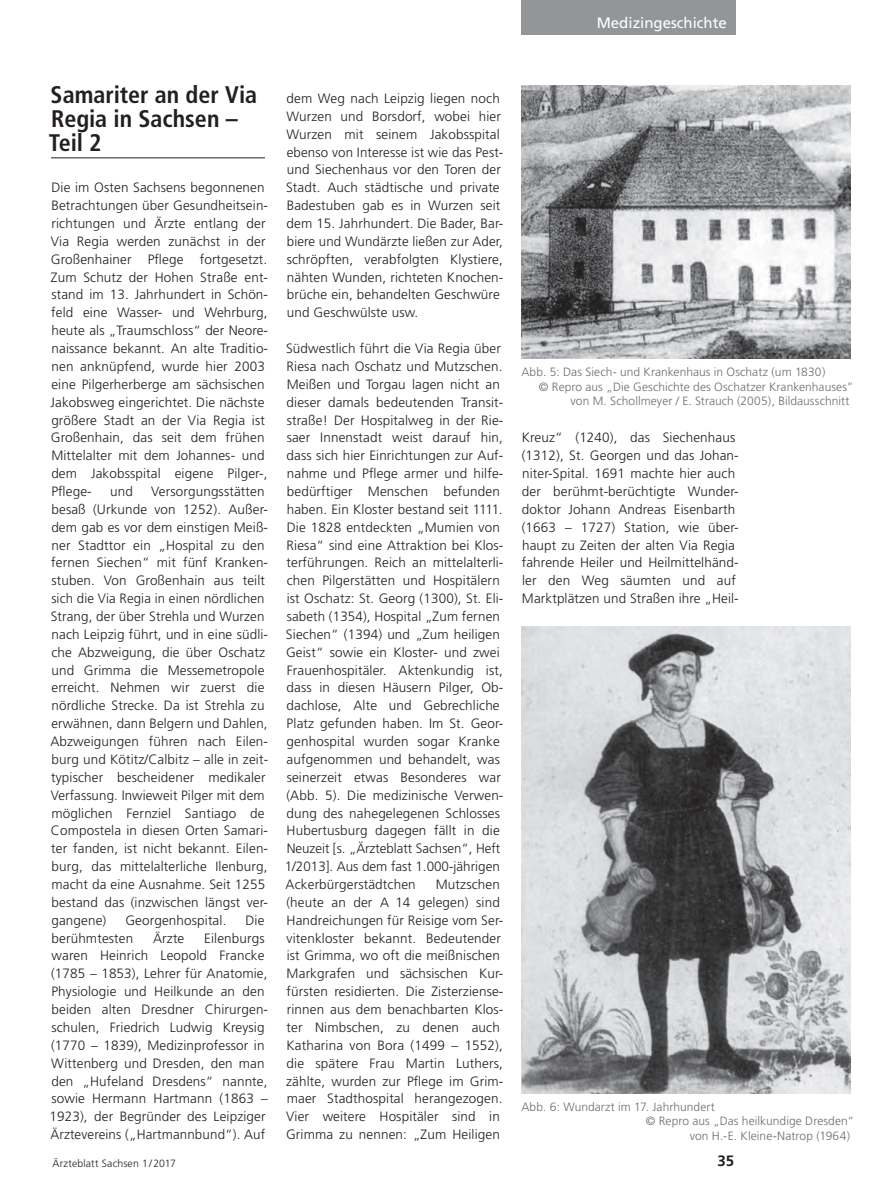
<style>
.page{position:relative;width:893px;height:1191px;background:#fff}
.page>*{position:absolute;margin:0;border:0;box-sizing:border-box;transform-origin:0 0}
.t1{font:700 condensed 24px/24px "Frutiger";color:#231f20}
.t2{font:15px "Frutiger";color:#fff}
.t3{font:700 15px "Frutiger";color:#231f20}
.t4{font:300 13.5px/17.9px "Frutiger";letter-spacing:.01em;color:#231f20}
.t5{font:300 12px "Frutiger";letter-spacing:.005em;color:#6c6d70}
.t6{font:300 10.5px "Frutiger";letter-spacing:.015em;color:#231f20}
</style>
<div class="page">
<hr style="left:51px;top:157px;width:214px;height:1px;background:#231f20">
<div style="left:522px;top:0;width:214px;height:34px;background:#939598"></div>
<img style="left:522px;top:85px;width:328px;height:273px">
<img style="left:522px;top:626px;width:328px;height:467px">
<p class="t2" style="left:597px;top:14px;width:132px">Medizingeschichte</p>
<h1 class="t1" style="left:49px;top:83px;width:210px">Samariter an der Via<br>Regia in Sachsen –<br>Teil 2</h1>
<p class="t4" style="left:51px;top:179px;width:219px">Die im Osten Sachsens begonnenen<br>Betrachtungen über Gesundheitsein&shy;richtungen und Ärzte entlang der<br>Via Regia werden zunächst in der<br>Großenhainer Pflege fortgesetzt.<br>Zum Schutz der Hohen Straße ent&shy;stand im 13. Jahrhundert in Schön&shy;feld eine Wasser- und Wehrburg, heute als „Traumschloss“ der Neore&shy;naissance bekannt. An alte Traditio&shy;nen anknüpfend, wurde hier 2003 eine Pilgerherberge am sächsischen<br>Jakobsweg eingerichtet. Die nächste größere Stadt an der Via Regia ist<br>Großenhain, das seit dem frühen<br>Mittelalter mit dem Johannes- und dem Jakobsspital eigene Pilger-,<br>Pflege-</p>
<p class="t4" style="left:110px;top:482px;width:24px">und</p>
<p class="t4" style="left:50px;top:482px;width:219px;text-indent:101px">Versorgungsstätten besaß (Urkunde von 1252). Außer&shy;dem gab es vor dem einstigen Meiß&shy;ner Stadttor ein „Hospital zu den fernen Siechen“ mit fünf Kranken&shy;stuben. Von Großenhain aus teilt sich die Via Regia in einen nördlichen Strang, der über Strehla und Wurzen nach Leipzig führt, und in eine südli&shy;che Abzweigung, die über Oschatz und Grimma die Messemetropole erreicht. Nehmen wir zuerst die nördliche Strecke. Da ist Strehla zu erwähnen, dann Belgern und Dahlen, Abzweigungen führen nach Eilen&shy;burg und Kötitz/Calbitz – alle in zeit&shy;typischer bescheidener medikaler Verfassung. Inwieweit Pilger mit dem möglichen Fernziel Santiago de Compostela in diesen Orten Samari&shy;ter fanden, ist nicht bekannt. Eilen&shy;burg, das mittelalterliche Ilenburg, macht da eine Ausnahme. Seit 1255 bestand das (inzwischen längst ver&shy;gangene)</p>
<p class="t4" style="left:125px;top:911px;width:103px">Georgenhospital.</p>
<p class="t4" style="left:245px;top:911px;width:21px">Die</p>
<p class="t4" style="left:52px;top:929px;width:83px">berühmtesten</p>
<p class="t4" style="left:153px;top:929px;width:33px">Ärzte</p>
<p class="t4" style="left:49px;top:929px;width:220px;text-indent:155px">Eilenburgs waren Heinrich Leopold Francke (1785 – 1853), Lehrer für Anatomie,<br>Physiologie und Heilkunde an den beiden alten Dresdner Chirurgen&shy;schulen, Friedrich Ludwig Kreysig (1770 – 1839), Medizinprofessor in<br>Wittenberg und Dresden, den man den „Hufeland Dresdens“ nannte, sowie Hermann Hartmann (1863 –<br>1923), der Begründer des Leipziger<br>Ärztevereins („Hartmannbund“). Auf</p>
<p class="t4" style="left:286px;top:89px;width:219px">dem Weg nach Leipzig liegen noch Wurzen und Borsdorf, wobei hier Wurzen mit seinem Jakobsspital ebenso von Interesse ist wie das Pest&shy;und Siechenhaus vor den Toren der Stadt. Auch städtische und private Badestuben gab es in Wurzen seit dem 15. Jahrhundert. Die Bader, Bar&shy;biere und Wundärzte ließen zur Ader, schröpften, verabfolgten Klystiere, nähten Wunden, richteten Knochen&shy;brüche ein, behandelten Geschwüre und Geschwülste usw.</p>
<p class="t4" style="left:285px;top:339px;width:220px">Südwestlich führt die Via Regia über Riesa nach Oschatz und Mutzschen.<br>Meißen und Torgau lagen nicht an dieser damals bedeutenden Transit&shy;straße! Der Hospitalweg in der Rie&shy;saer Innenstadt weist darauf hin, dass sich hier Einrichtungen zur Auf&shy;nahme und Pflege armer und hilfe&shy;bedürftiger Menschen befunden haben. Ein Kloster bestand seit 1111.<br>Die 1828 entdeckten „Mumien von Riesa“ sind eine Attraktion bei Klos&shy;terführungen. Reich an mittelalterli&shy;chen Pilgerstätten und Hospitälern ist Oschatz: St. Georg (1300), St. Eli&shy;sabeth (1354), Hospital „Zum fernen Siechen“ (1394) und „Zum heiligen Geist“ sowie ein Kloster- und zwei Frauenhospitäler. Aktenkundig ist, dass in diesen Häusern Pilger, Ob-- dachlose, Alte und Gebrechliche Platz gefunden haben. Im St. Geor&shy;genhospital wurden sogar Kranke aufgenommen und behandelt, was seinerzeit etwas Besonderes war (Abb. 5). Die medizinische Verwen&shy;dung des nahegelegenen Schlosses Hubertusburg dagegen fällt in die Neuzeit [s. „Ärzteblatt Sachsen“, Heft 1/2013]. Aus dem fast 1.000-jährigen Ackerbürgerstädtchen</p>
<p class="t4" style="left:286px;top:875px;width:219px;text-indent:150px">Mutzschen (heute an der A 14 gelegen) sind<br>Handreichungen für Reisige vom Ser&shy;vitenkloster bekannt. Bedeutender ist Grimma, wo oft die meißnischen<br>Markgrafen und sächsischen Kur&shy;fürsten residierten. Die Zisterziense&shy;rinnen aus dem benachbarten Klos&shy;ter Nimbschen, zu denen auch<br>Katharina von Bora (1499 – 1552), die spätere Frau Martin Luthers, zählte, wurden zur Pflege im Grim&shy;maer Stadthospital herangezogen.<br>Vier weitere Hospitäler sind in<br>Grimma zu nennen: „Zum Heiligen</p>
<p class="t5" style="left:521px;top:365px;width:306px">Abb. 5: Das Siech- und Krankenhaus in Oschatz (um 1830)</p>
<p class="t5" style="left:539px;top:379px;width:316px">© Repro aus „Die Geschichte des Oschatzer Krankenhauses”</p>
<p class="t5" style="left:570px;top:394px;width:280px">von M. Schollmeyer / E. Strauch (2005), Bildausschnitt</p>
<p class="t4" style="left:522px;top:429px;width:219px">Kreuz“ (1240), das Siechenhaus (1312), St. Georgen und das Johan&shy;niter-Spital. 1691 machte hier auch der berühmt-berüchtigte Wunder&shy;doktor Johann Andreas Eisenbarth (1663 – 1727) Station, wie über&shy;haupt zu Zeiten der alten Via Regia fahrende Heiler und Heilmittelhänd&shy;ler den Weg säumten und auf Marktplätzen und Straßen ihre „Heil-</p>
<p class="t5" style="left:521px;top:1100px;width:195px">Abb. 6: Wundarzt im 17. Jahrhundert</p>
<p class="t5" style="left:646px;top:1114px;width:210px">© Repro aus „Das heilkundige Dresden“</p>
<p class="t5" style="left:690px;top:1128px;width:162px">von H.-E. Kleine-Natrop (1964)</p>
<p class="t6" style="left:53px;top:1157px;width:125px">Ärzteblatt Sachsen 1/2017</p>
<p class="t3" style="left:717px;top:1151px;width:18px">35</p>
</div>
